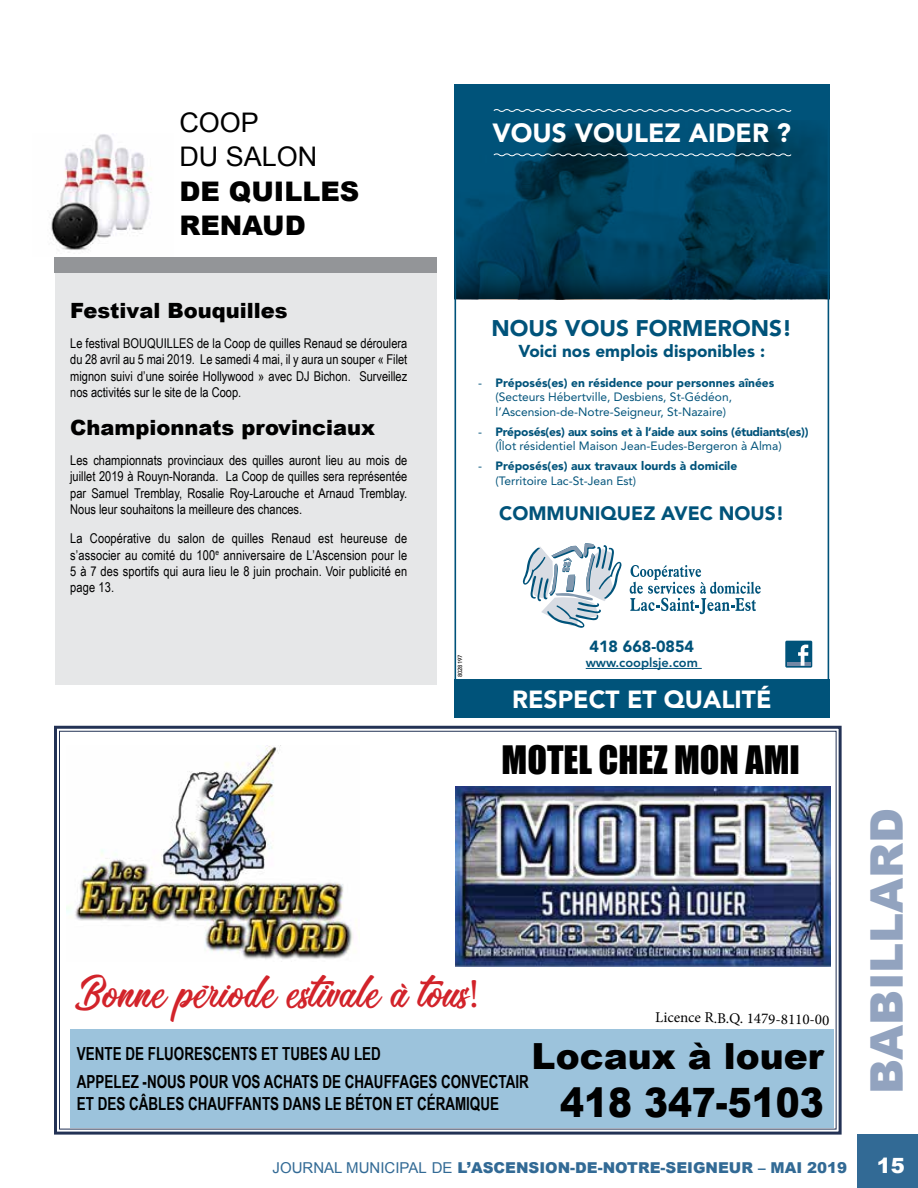
<style>
.page{position:relative;width:918px;height:1188px;background:#fff}
.page>*{position:absolute;margin:0;border:0;box-sizing:border-box;transform-origin:0 0}
.t1{font:900 45px "Arial";color:#92a3bf}
.t2{font:40.5px "Romantic Beach";color:#d2232a}
.t3{font:900 40.5px "Arial";color:#000;scale:.89 1}
.t4{font:36px "Impact";color:#000}
.t5{font:900 36px "Arial";color:#000}
.t6{font:900 27px/34.5px "Arial";color:#000}
.t7{font:27px/34.5px "Arial";color:#000}
.t8{font:900 26.1px "Avenir LT Std";color:#fff}
.t9{font:900 24.6px "Avenir LT Std";color:#fff}
.t10{font:900 22.5px "Avenir LT Std";color:#00537a}
.t11{font:900 21px "Arial";color:#000}
.t12{font:900 21px "Arial";color:#fff}
.t13{font:900 19.2px "Avenir LT Std";color:#00537a}
.t14{font:700 18px/28.3px "Arial Narrow";color:#000;scale:.91 1}
.t15{font:900 17.1px "Avenir LT Std";color:#00537a}
.t16{font:900 16.05px "Avenir LT Std";color:#00537a}
.t17{font:900 15px "Arial";color:#326a95}
.t18{font:15px "Minion Pro";color:#000}
.t19{font:13.5px/16.2px "Arial Narrow";color:#000;text-align:justify}
.t20{font:800 12.9px "Avenir LT Std";color:#00537a}
.t21{font:12px/14.4px "Avenir LT Std";color:#00537a}
.t22{font:900 12px/14.4px "Avenir LT Std";letter-spacing:-.02em;color:#00537a}
.t23{font:900 12px/14.4px "Avenir LT Std";color:#00537a}
.t24{font:500 5.85px "Avenir LT Std";color:#000}
.s1{font-weight:900}
.s2{font-weight:400}
.s3{font-family:"Minion Pro"}
</style>
<div class="page">
<svg style="left:54px;top:725px;width:788px;height:410px"></svg>
<div style="left:70px;top:1029px;width:764px;height:98px;background:#9cc3dc"></div>
<img style="left:455px;top:787px;width:375px;height:180px">
<div style="left:55px;top:273px;width:381px;height:412px;background:#e6e7e8"></div>
<div style="left:54px;top:258px;width:382px;height:15px;background:#939598"></div>
<img style="left:50px;top:134px;width:102px;height:119px">
<div style="left:454px;top:84px;width:375px;height:216px;background:#000;opacity:.75"></div>
<div style="left:457px;top:679px;width:369px;height:35px;background:#00537a"></div>
<svg style="left:630px;top:565px;width:131px;height:49px"></svg>
<svg style="left:523px;top:543px;width:99px;height:85px"></svg>
<svg style="left:493px;top:153px;width:299px;height:4px"></svg>
<svg style="left:493px;top:108px;width:333px;height:5px;background:#317493"></svg>
<hr style="left:586px;top:668px;width:116px;height:1px;background:#00537a">
<div style="left:785px;top:641px;width:27px;height:27px;background:#00537a;border-radius:2px"></div>
<hr style="left:787px;top:662px;width:23px;height:4px;background:#7388a5">
<svg style="left:798px;top:645px;width:10px;height:21px"></svg>
<div style="left:454px;top:84px;width:375px;height:633px;border:2px solid #00537a"></div>
<div style="left:858px;top:1134px;width:60px;height:54px;background:#326a95"></div>
<h3 class="t7" style="left:179px;top:105px;width:140px">COOP<br>DU SALON</h3>
<h3 class="t6" style="left:179px;top:173px;width:181px">DE QUILLES<br>RENAUD</h3>
<h3 class="t11" style="left:70px;top:296px;width:219px">Festival Bouquilles</h3>
<p class="t19" style="left:70px;top:335px;width:339px">Le festival BOUQUILLES de la Coop de quilles Renaud se déroulera du 28 avril au 5 mai 2019. Le samedi 4 mai, il y aura un souper « Filet mignon suivi d’une soirée Hollywood » avec DJ Bichon. Surveillez nos activités sur le site de la Coop.</p>
<h3 class="t11" style="left:70px;top:413px;width:306px">Championnats provinciaux</h3>
<p class="t19" style="left:70px;top:452px;width:339px">Les championnats provinciaux des quilles auront lieu au mois de juillet 2019 à Rouyn-Noranda. La Coop de quilles sera représentée par Samuel Tremblay, Rosalie Roy-Larouche et Arnaud Tremblay.<br>Nous leur souhaitons la meilleure des chances.</p>
<p class="t19" style="left:70px;top:530px;width:339px">La Coopérative du salon de quilles Renaud est heureuse de s’associer au comité du 100<sup>e</sup> anniversaire de L’Ascension pour le 5 à 7 des sportifs qui aura lieu le 8 juin prochain. Voir publicité en page 13.</p>
<h3 class="t8" style="left:493px;top:117px;width:300px">VOUS VOULEZ AIDER ?</h3>
<h3 class="t10" style="left:492px;top:315px;width:302px">NOUS VOUS FORMERONS!</h3>
<p class="t15" style="left:519px;top:341px;width:248px">Voici nos emplois disponibles :</p>
<p class="t21" style="left:496px;top:376px;width:280px;text-indent:-17px">- <span class="s1">Préposés(es) en résidence pour personnes aînées </span>(Secteurs Hébertville, Desbiens, St-Gédéon, l’Ascension-de-Notre-Seigneur, St-Nazaire)</p>
<p class="t22" style="left:496px;top:424px;width:314px;text-indent:-17px"><span class="s2">-</span> Préposés(es) aux soins et à l’aide aux soins (étudiants(es)) <span class="s2">(Îlot résidentiel Maison Jean-Eudes-Bergeron à Alma)</span></p>
<p class="t23" style="left:496px;top:459px;width:243px;text-indent:-17px"><span class="s2">-</span> Préposés(es) aux travaux lourds à domicile <span class="s2">(Territoire Lac-St-Jean Est)</span></p>
<h3 class="t13" style="left:499px;top:502px;width:287px">COMMUNIQUEZ AVEC NOUS!</h3>
<p class="t24" style="left:457px;top:677px;width:24px;rotate:-90deg">8028197</p>
<p class="t16" style="left:590px;top:636px;width:106px">418 668-0854</p>
<p class="t20" style="left:586px;top:655px;width:114px">www.cooplsje.com</p>
<h3 class="t9" style="left:512px;top:684px;width:261px">RESPECT ET QUALITÉ</h3>
<h3 class="t4" style="left:502px;top:732px;width:300px">MOTEL CHEZ MON AMI</h3>
<h2 class="t2" style="left:77px;top:964px;width:404px">Bonne période estivale à tous<span class="s3">!</span></h2>
<p class="t18" style="left:655px;top:1007px;width:176px;rotate:1deg">Licence R.B.Q. 1479-8110-00</p>
<h3 class="t5" style="left:532px;top:1030px;width:294px">Locaux à louer</h3>
<h2 class="t3" style="left:560px;top:1073px;width:298px">418 347-5103</h2>
<h3 class="t14" style="left:77px;top:1038px;width:498px">VENTE DE FLUORESCENTS ET TUBES AU LED<br>APPELEZ -NOUS POUR VOS ACHATS DE CHAUFFAGES CONVECTAIR</h3>
<h3 class="t14" style="left:77px;top:1088px;width:465px">ET DES CÂBLES CHAUFFANTS DANS LE BÉTON ET CÉRAMIQUE</h3>
<h1 class="t1" style="left:854px;top:1094px;width:288px;rotate:-90deg">BABILLARD</h1>
<p class="t17" style="left:273px;top:1157px;width:576px"><span class="s2">JOURNAL MUNICIPAL DE</span> L’ASCENSION-DE-NOTRE-SEIGNEUR – MAI 2019</p>
<h3 class="t12" style="left:877px;top:1151px;width:30px">15</h3>
</div>
